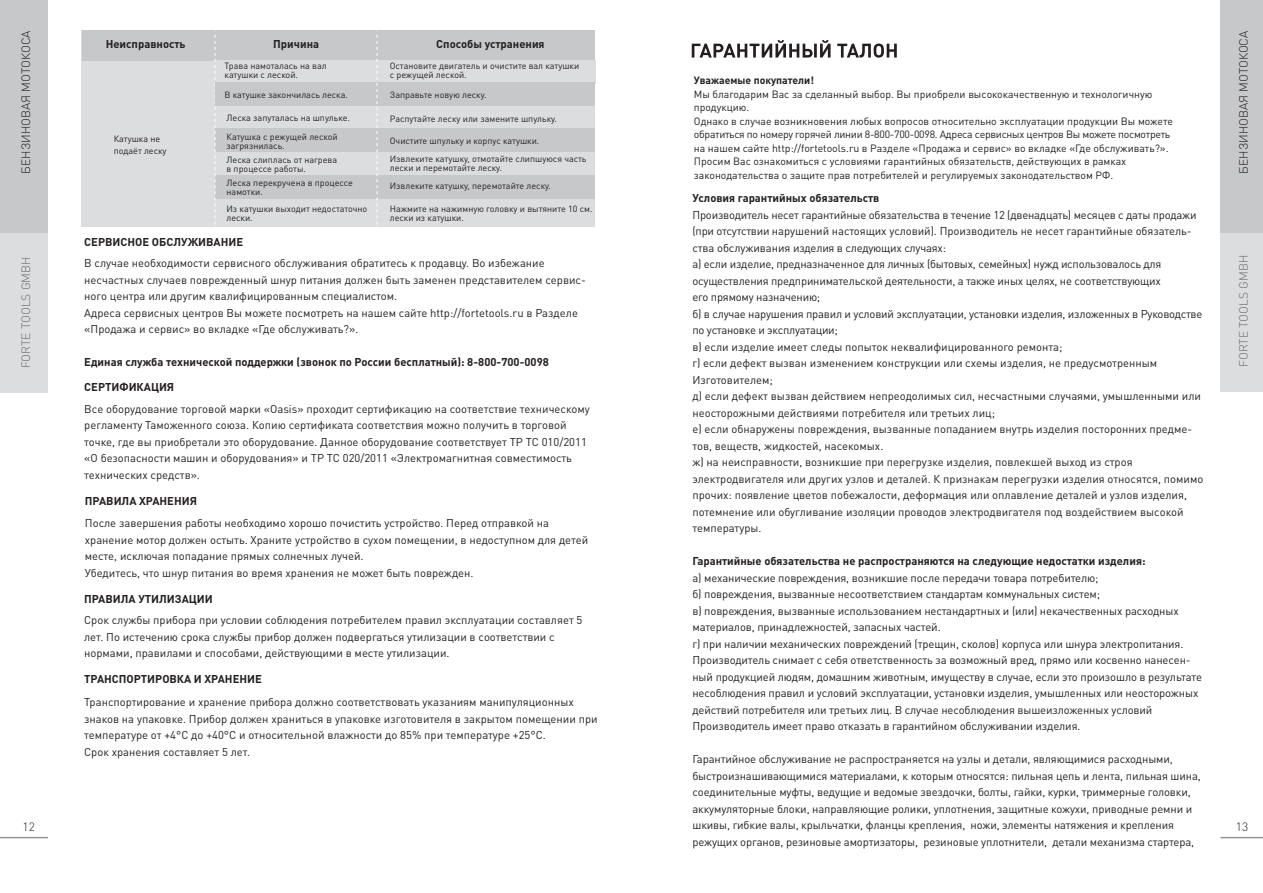
<style>
.page{position:relative;width:1263px;height:893px;background:#fff}
.page>*{position:absolute;margin:0;border:0;box-sizing:border-box;transform-origin:0 0}
.t1{font:300 12px "DIN Pro";color:#231f20}
.t2{font:300 12px "DIN Pro";color:#6c6d70}
.t3{font:11.25px/16.5px "DIN Pro";letter-spacing:-.01em;color:#231f20}
.t4{font:700 11.25px "DIN Pro";color:#231f20}
.t5{font:10.5px/13.5px "DIN Pro";color:#231f20}
.t6{font:700 10.5px "DIN Pro";color:#231f20}
.t7{font:9px/9px "DIN Pro";color:#231f20}
</style>
<div class="page">
<div style="left:1220px;top:0;width:43px;height:391px;background:#dcdddf"></div>
<div style="left:1220px;top:0;width:43px;height:232px;background:#c7c8ca"></div>
<div style="left:0;top:0;width:48px;height:393px;background:#dcdddf"></div>
<div style="left:0;top:0;width:48px;height:232px;background:#c7c8ca"></div>
<hr style="left:0;top:837px;width:48px;height:1px;background:#939598">
<hr style="left:1220px;top:837px;width:43px;height:1px;background:#939598">
<div style="left:82px;top:30px;width:133px;height:197px;background:#dcdddf"></div>
<div style="left:215px;top:30px;width:168px;height:197px;background:#dcdddf"></div>
<div style="left:380px;top:30px;width:214px;height:197px;background:#dcdddf"></div>
<div style="left:82px;top:30px;width:512px;height:30px;background:#c7c8ca"></div>
<div style="left:215px;top:128px;width:379px;height:25px;background:#c7c8ca"></div>
<div style="left:215px;top:176px;width:379px;height:23px;background:#c7c8ca"></div>
<svg style="left:215px;top:31px;width:1px;height:193px"></svg>
<div style="left:216px;top:83px;width:379px;height:23px;background:#c7c8ca"></div>
<svg style="left:377px;top:31px;width:1px;height:193px"></svg>
<svg style="left:692px;top:40px;width:138px;height:18px"></svg>
<svg style="left:837px;top:44px;width:60px;height:14px"></svg>
<p class="t1" style="left:18px;top:174px;width:144px;rotate:-90deg">БЕНЗИНОВАЯ МОТОКОСА</p>
<p class="t1" style="left:1235px;top:174px;width:144px;rotate:-90deg">БЕНЗИНОВАЯ МОТОКОСА</p>
<p class="t4" style="left:106px;top:36px;width:81px">Неисправность</p>
<p class="t4" style="left:273px;top:36px;width:47px">Причина</p>
<p class="t4" style="left:436px;top:36px;width:110px">Способы устранения</p>
<p class="t7" style="left:390px;top:61px;width:191px">Остановите двигатель и очистите вал катушки с режущей леской.</p>
<p class="t7" style="left:390px;top:90px;width:98px">Заправьте новую леску.</p>
<p class="t7" style="left:224px;top:61px;width:104px">Трава намоталась на вал катушки с леской.</p>
<p class="t7" style="left:224px;top:90px;width:125px">В катушке закончилась леска.</p>
<p class="t6" style="left:694px;top:73px;width:122px">Уважаемые покупатели!</p>
<p class="t5" style="left:694px;top:87px;width:481px">Мы благодарим Вас за сделанный выбор. Вы приобрели высококачественную и технологичную продукцию.<br>Однако в случае возникновения любых вопросов относительно эксплуатации продукции Вы можете обратиться по номеру горячей линии 8-800-700-0098. Адреса сервисных центров Вы можете посмотреть на нашем сайте http://fortetools.ru в Разделе «Продажа и сервис» во вкладке «Где обслуживать?».<br>Просим Вас ознакомиться с условиями гарантийных обязательств, действующих в рамках законодательства о защите прав потребителей и регулируемых законодательством РФ.</p>
<p class="t4" style="left:692px;top:191px;width:188px">Условия гарантийных обязательств</p>
<p class="t3" style="left:692px;top:206px;width:512px">Производитель несет гарантийные обязательства в течение 12 (двенадцать) месяцев с даты продажи (при отсутствии нарушений настоящих условий). Производитель не несет гарантийные обязатель&shy;ства обслуживания изделия в следующих случаях:<br>а) если изделие, предназначенное для личных (бытовых, семейных) нужд использовалось для осуществления предпринимательской деятельности, а также иных целях, не соответствующих<br>его прямому назначению;<br>б) в случае нарушения правил и условий эксплуатации, установки изделия, изложенных в Руководстве по установке и эксплуатации;<br>в) если изделие имеет следы попыток неквалифицированного ремонта;<br>г) если дефект вызван изменением конструкции или схемы изделия, не предусмотренным Изготовителем;<br>д) если дефект вызван действием непреодолимых сил, несчастными случаями, умышленными или неосторожными действиями потребителя или третьих лиц;<br>е) если обнаружены повреждения, вызванные попаданием внутрь изделия посторонних предме&shy;тов, веществ, жидкостей, насекомых.<br>ж) на неисправности, возникшие при перегрузке изделия, повлекшей выход из строя электродвигателя или других узлов и деталей. К признакам перегрузки изделия относятся, помимо прочих: появление цветов побежалости, деформация или оплавление деталей и узлов изделия, потемнение или обугливание изоляции проводов электродвигателя под воздействием высокой температуры.</p>
<p class="t4" style="left:692px;top:554px;width:455px">Гарантийные обязательства не распространяются на следующие недостатки изделия:</p>
<p class="t3" style="left:692px;top:569px;width:511px">а) механические повреждения, возникшие после передачи товара потребителю;<br>б) повреждения, вызванные несоответствием стандартам коммунальных систем;<br>в) повреждения, вызванные использованием нестандартных и (или) некачественных расходных материалов, принадлежностей, запасных частей.<br>г) при наличии механических повреждений (трещин, сколов) корпуса или шнура электропитания.<br>Производитель снимает с себя ответственность за возможный вред, прямо или косвенно нанесен&shy;ный продукцией людям, домашним животным, имуществу в случае, если это произошло в результате несоблюдения правил и условий эксплуатации, установки изделия, умышленных или неосторожных действий потребителя или третьих лиц. В случае несоблюдения вышеизложенных условий Производитель имеет право отказать в гарантийном обслуживании изделия.</p>
<p class="t3" style="left:692px;top:751px;width:510px">Гарантийное обслуживание не распространяется на узлы и детали, являющимися расходными, быстроизнашивающимися материалами, к которым относятся: пильная цепь и лента, пильная шина, соединительные муфты, ведущие и ведомые звездочки, болты, гайки, курки, триммерные головки, аккумуляторные блоки, направляющие ролики, уплотнения, защитные кожухи, приводные ремни и шкивы, гибкие валы, крыльчатки, фланцы крепления, ножи, элементы натяжения и крепления режущих органов, резиновые амортизаторы, резиновые уплотнители, детали механизма стартера,</p>
<p class="t7" style="left:227px;top:108px;width:125px;line-height:19.4px">Леска запуталась на шпульке.<br>Катушка с режущей леской</p>
<p class="t7" style="left:227px;top:139px;width:112px;line-height:13.4px">загрязнилась.<br>Леска слиплась от нагрева</p>
<p class="t7" style="left:227px;top:161px;width:128px;line-height:14px">в процессе работы.<br>Леска перекручена в процессе</p>
<p class="t7" style="left:227px;top:182px;width:142px;line-height:17px">намотки.<br>Из катушки выходит недостаточно</p>
<p class="t7" style="left:227px;top:212px;width:28px">лески.</p>
<p class="t7" style="left:390px;top:204px;width:204px">Нажмите на нажимную головку и вытяните 10 см. лески из катушки.</p>
<p class="t7" style="left:390px;top:114px;width:169px">Распутайте леску или замените шпульку.</p>
<p class="t7" style="left:114px;top:132px;width:54px;line-height:12px">Катушка не подаёт леску</p>
<p class="t7" style="left:390px;top:136px;width:151px">Очистите шпульку и корпус катушки.</p>
<p class="t7" style="left:390px;top:154px;width:198px">Извлеките катушку, отмотайте слипшуюся часть лески и перемотайте леску.</p>
<p class="t7" style="left:390px;top:181px;width:163px">Извлеките катушку, перемотайте леску.</p>
<p class="t4" style="left:84px;top:234px;width:160px">СЕРВИСНОЕ ОБСЛУЖИВАНИЕ</p>
<p class="t3" style="left:84px;top:255px;width:503px">В случае необходимости сервисного обслуживания обратитесь к продавцу. Во избежание несчастных случаев поврежденный шнур питания должен быть заменен представителем сервис&shy;ного центра или другим квалифицированным специалистом.<br>Адреса сервисных центров Вы можете посмотреть на нашем сайте http://fortetools.ru в Разделе «Продажа и сервис» во вкладке «Где обслуживать?».</p>
<p class="t4" style="left:84px;top:355px;width:466px">Единая служба технической поддержки (звонок по России бесплатный): 8-800-700-0098</p>
<p class="t4" style="left:84px;top:380px;width:91px">СЕРТИФИКАЦИЯ</p>
<p class="t3" style="left:84px;top:400px;width:507px">Все оборудование торговой марки «Oasis» проходит сертификацию на соответствие техническому регламенту Таможенного союза. Копию сертификата соответствия можно получить в торговой точке, где вы приобретали это оборудование. Данное оборудование соответствует ТР ТС 010/2011 «О безопасности машин и оборудования» и ТР ТС 020/2011 «Электромагнитная совместимость технических средств».</p>
<p class="t2" style="left:18px;top:368px;width:113px;rotate:-90deg">FORTE TOOLS GMBH</p>
<p class="t2" style="left:1235px;top:367px;width:113px;rotate:-90deg">FORTE TOOLS GMBH</p>
<p class="t4" style="left:85px;top:493px;width:114px">ПРАВИЛА ХРАНЕНИЯ</p>
<p class="t3" style="left:85px;top:515px;width:505px">После завершения работы необходимо хорошо почистить устройство. Перед отправкой на хранение мотор должен остыть. Храните устройство в сухом помещении, в недоступном для детей месте, исключая попадание прямых солнечных лучей.<br>Убедитесь, что шнур питания во время хранения не может быть поврежден.</p>
<p class="t4" style="left:84px;top:591px;width:130px">ПРАВИЛА УТИЛИЗАЦИИ</p>
<p class="t3" style="left:84px;top:612px;width:500px">Cрок службы прибора при условии соблюдения потребителем правил эксплуатации составляет 5 лет. По истечению срока службы прибор должен подвергаться утилизации в соответствии с нормами, правилами и способами, действующими в месте утилизации.</p>
<p class="t4" style="left:84px;top:671px;width:179px">ТРАНСПОРТИРОВКА И ХРАНЕНИЕ</p>
<p class="t3" style="left:84px;top:693px;width:515px">Транспортирование и хранение прибора должно соответствовать указаниям манипуляционных знаков на упаковке. Прибор должен храниться в упаковке изготовителя в закрытом помещении при температуре от +4°С до +40°С и относительной влажности до 85% при температуре +25°С.<br>Срок хранения составляет 5 лет.</p>
<p class="t1" style="left:23px;top:818px;width:14px">12</p>
<p class="t1" style="left:1236px;top:818px;width:14px">13</p>
</div>
